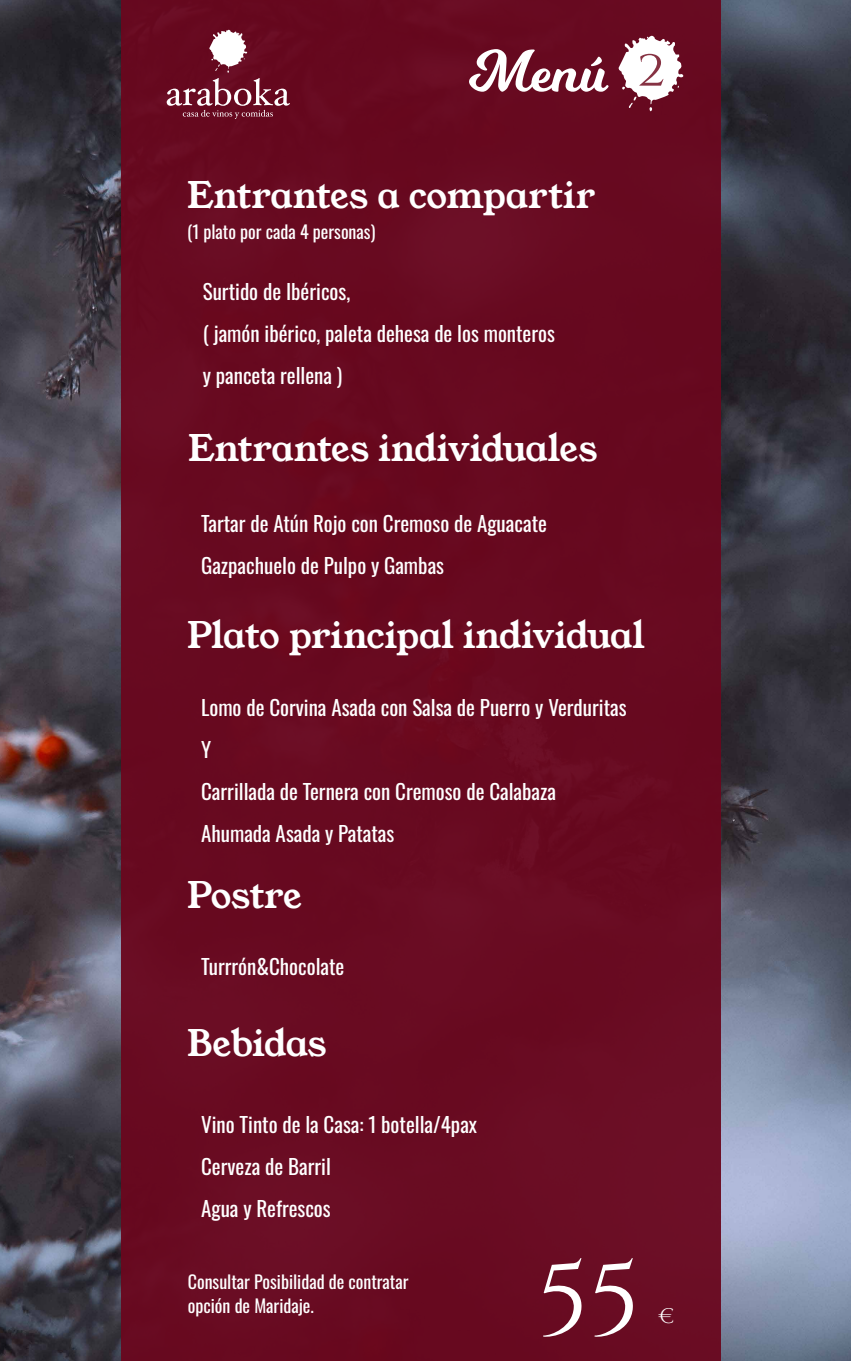
<style>
.page{position:relative;width:851px;height:1361px;background:#fff}
.page>*{position:absolute;margin:0;border:0;box-sizing:border-box;transform-origin:0 0}
.t1{font:103.2px "Cinzel Decorative";color:#fff}
.t2{font:57.9px "Milkshake";color:#fff}
.t3{font:51.9px "Cinzel Decorative";color:#700b1f}
.t4{font:36px "Young Serif";letter-spacing:-.01em;color:#fff}
.t5{font:21px/42px "Oswald";color:#fff}
.t6{font:21px "Cinzel Decorative";color:#fff}
.t7{font:18px/24px "Oswald";color:#fff}
</style>
<div class="page">
<img style="left:0;top:0;width:850px;height:1361px">
<div style="left:121px;top:0;width:599px;height:1361px;background:#6a071e"></div>
<svg style="left:618px;top:36px;width:65px;height:75px"></svg>
<svg style="left:167px;top:30px;width:123px;height:89px"></svg>
<h2 class="t2" style="left:469px;top:30px;width:140px">Menú</h2>
<h3 class="t3" style="left:636px;top:36px;width:30px">2</h3>
<h3 class="t4" style="left:187px;top:174px;width:409px">Entrantes a compartir</h3>
<p class="t7" style="left:187px;top:218px;width:190px">(1 plato por cada 4 personas)</p>
<p class="t5" style="left:203px;top:268px;width:353px">Surtido de Ibéricos,<br>( jamón ibérico, paleta dehesa de los monteros y panceta rellena )</p>
<h3 class="t4" style="left:188px;top:427px;width:411px">Entrantes individuales</h3>
<p class="t5" style="left:201px;top:500px;width:347px">Tartar de Atún Rojo con Cremoso de Aguacate<br>Gazpachuelo de Pulpo y Gambas</p>
<h3 class="t4" style="left:187px;top:614px;width:459px">Plato principal individual</h3>
<p class="t5" style="left:201px;top:684px;width:427px">Lomo de Corvina Asada con Salsa de Puerro y Verduritas<br>Y<br>Carrillada de Ternera con Cremoso de Calabaza<br>Ahumada Asada y Patatas</p>
<h3 class="t4" style="left:187px;top:874px;width:116px">Postre</h3>
<p class="t5" style="left:201px;top:943px;width:145px">Turrrón&amp;Chocolate</p>
<h3 class="t4" style="left:187px;top:1022px;width:141px">Bebidas</h3>
<p class="t5" style="left:201px;top:1102px;width:277px">Vino Tinto de la Casa: 1 botella/4pax<br>Cerveza de Barril<br>Agua y Refrescos</p>
<p class="t7" style="left:188px;top:1268px;width:222px">Consultar Posibilidad de contratar opción de Maridaje.</p>
<h1 class="t1" style="left:538px;top:1224px;width:104px">55</h1>
<p class="t6" style="left:658px;top:1303px;width:17px">€</p>
</div>
